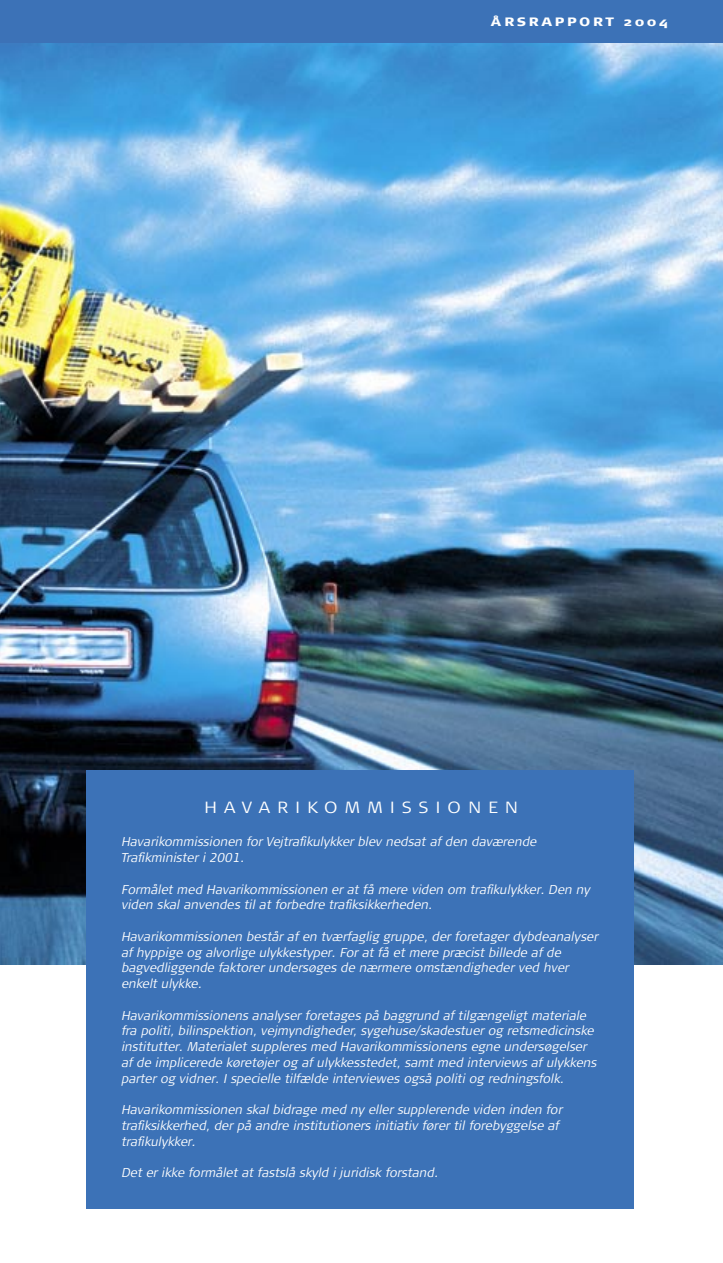
<style>
.page{position:relative;width:723px;height:1263px;background:#fff}
.page>*{position:absolute;margin:0;border:0;box-sizing:border-box;transform-origin:0 0}
.t1{font:300 16.2px "Signa Column";letter-spacing:.4em;color:#fff;scale:1.11 1}
.t2{font:italic 300 12.75px/15.8px "Signa Column";color:#fff}
.Forside_-_Rubrik{font:900 12.15px "Signa Caps";letter-spacing:.2em;color:#fff;scale:1.11 1}
</style>
<div class="page">
<img style="left:0;top:43px;width:723px;height:921px">
<div style="left:0;top:0;width:723px;height:43px;background:#3c72b7"></div>
<div style="left:86px;top:771px;width:548px;height:438px;background:#3c72b7"></div>
<p class="Forside_-_Rubrik" style="left:491px;top:14px;width:161px">ÅRSRAPPORT 2004</p>
<p class="t1" style="left:205px;top:798px;width:284px">HAVARIKOMMISSIONEN</p>
<p class="t2" style="left:122px;top:834px;width:417px">Havarikommissionen for Vejtrafikulykker blev nedsat af den daværende<br>Trafikminister i 2001.</p>
<p class="t2" style="left:122px;top:881px;width:470px">Formålet med Havarikommissionen er at få mere viden om trafikulykker. Den ny viden skal anvendes til at forbedre trafiksikkerheden.</p>
<p class="t2" style="left:122px;top:929px;width:478px">Havarikommissionen består af en tværfaglig gruppe, der foretager dybdeanalyser af hyppige og alvorlige ulykkestyper. For at få et mere præcist billede af de bagvedliggende faktorer undersøges de nærmere omstændigheder ved hver enkelt ulykke.</p>
<p class="t2" style="left:122px;top:1007px;width:477px">Havarikommissionens analyser foretages på baggrund af tilgængeligt materiale fra politi, bilinspektion, vejmyndigheder, sygehuse/skadestuer og retsmedicinske institutter. Materialet suppleres med Havarikommissionens egne undersøgelser af de implicerede køretøjer og af ulykkesstedet, samt med interviews af ulykkens parter og vidner. I specielle tilfælde interviewes også politi og redningsfolk.</p>
<p class="t2" style="left:122px;top:1102px;width:442px">Havarikommissionen skal bidrage med ny eller supplerende viden inden for trafiksikkerhed, der på andre institutioners initiativ fører til forebyggelse af trafikulykker.</p>
<p class="t2" style="left:122px;top:1165px;width:318px">Det er ikke formålet at fastslå skyld i juridisk forstand.</p>
</div>
